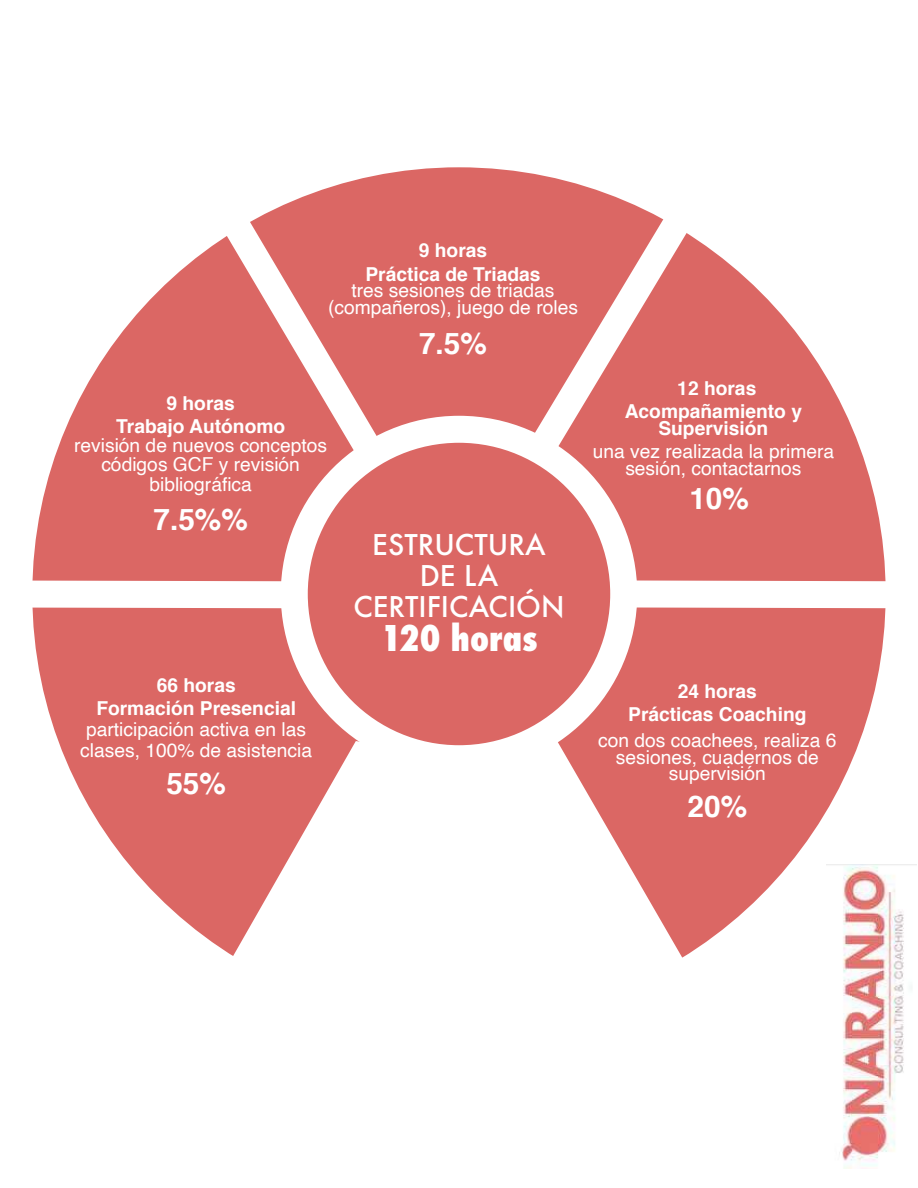
<style>
.page{position:relative;width:918px;height:1188px;background:#fff}
.page>*{position:absolute;margin:0;border:0;box-sizing:border-box;transform-origin:0 0}
.t1{font:800 condensed 34.5px "Futura";color:#fff}
.t2{font:700 29.85px "Helvetica";color:#fff}
.t3{font:500 27.75px/31.2px "Futura";color:#fff;text-align:center}
.t4{font:19.2px/16.5px "Helvetica";color:#fff;text-align:center}
.t5{font:700 19.2px/16.5px "Helvetica";color:#fff;text-align:center}
</style>
<div class="page">
<div style="left:32px;top:167px;width:854px;height:854px;background:#db6764;border-radius:50%"></div>
<img style="left:826px;top:864px;width:91px;height:304px">
<div style="left:281px;top:416px;width:356px;height:356px;border:27px solid #fff;border-radius:50%"></div>
<svg style="left:185px;top:170px;width:222px;height:318px"></svg>
<svg style="left:503px;top:169px;width:222px;height:319px"></svg>
<svg style="left:608px;top:567px;width:278px;height:55px"></svg>
<svg style="left:32px;top:567px;width:279px;height:55px"></svg>
<svg style="left:222px;top:738px;width:464px;height:283px;fill:#fff"></svg>
<p class="t5" style="left:419px;top:243px;width:70px">9 horas</p>
<p class="t5" style="left:365px;top:266px;width:177px">Práctica de Triadas</p>
<p class="t4" style="left:328px;top:283px;width:251px">tres sesiones de triadas (compañeros), juego de roles</p>
<p class="t5" style="left:167px;top:395px;width:70px">9 horas</p>
<p class="t5" style="left:116px;top:418px;width:171px">Trabajo Autónomo</p>
<p class="t4" style="left:74px;top:436px;width:255px;line-height:19.5px">revisión de nuevos conceptos códigos GCF y revisión bibliográfica</p>
<h2 class="t2" style="left:154px;top:495px;width:96px">7.5%%</h2>
<p class="t5" style="left:157px;top:677px;width:81px">66 horas</p>
<p class="t5" style="left:96px;top:700px;width:201px">Formación Presencial</p>
<p class="t4" style="left:80px;top:720px;width:233px;line-height:21px">participación activa en las clases, 100% de asistencia</p>
<h2 class="t2" style="left:166px;top:759px;width:61px">55%</h2>
<h2 class="t2" style="left:419px;top:319px;width:69px">7.5%</h2>
<h3 class="t3" style="left:353px;top:528px;width:213px">ESTRUCTURA<br>DE LA<br>CERTIFICACIÓN</h3>
<h1 class="t1" style="left:380px;top:615px;width:159px">120 horas</h1>
<p class="t5" style="left:677px;top:381px;width:81px">12 horas</p>
<p class="t5" style="left:625px;top:404px;width:179px">Acompañamiento y<br>Supervisión</p>
<p class="t4" style="left:593px;top:444px;width:243px">una vez realizada la primera sesión, contactarnos</p>
<h2 class="t2" style="left:689px;top:475px;width:61px">10%</h2>
<p class="t5" style="left:678px;top:683px;width:81px">24 horas</p>
<p class="t5" style="left:628px;top:706px;width:180px">Prácticas Coaching</p>
<p class="t4" style="left:598px;top:733px;width:240px">con dos coachees, realiza 6 sesiones, cuadernos de supervisión</p>
<h2 class="t2" style="left:688px;top:782px;width:61px">20%</h2>
</div>
